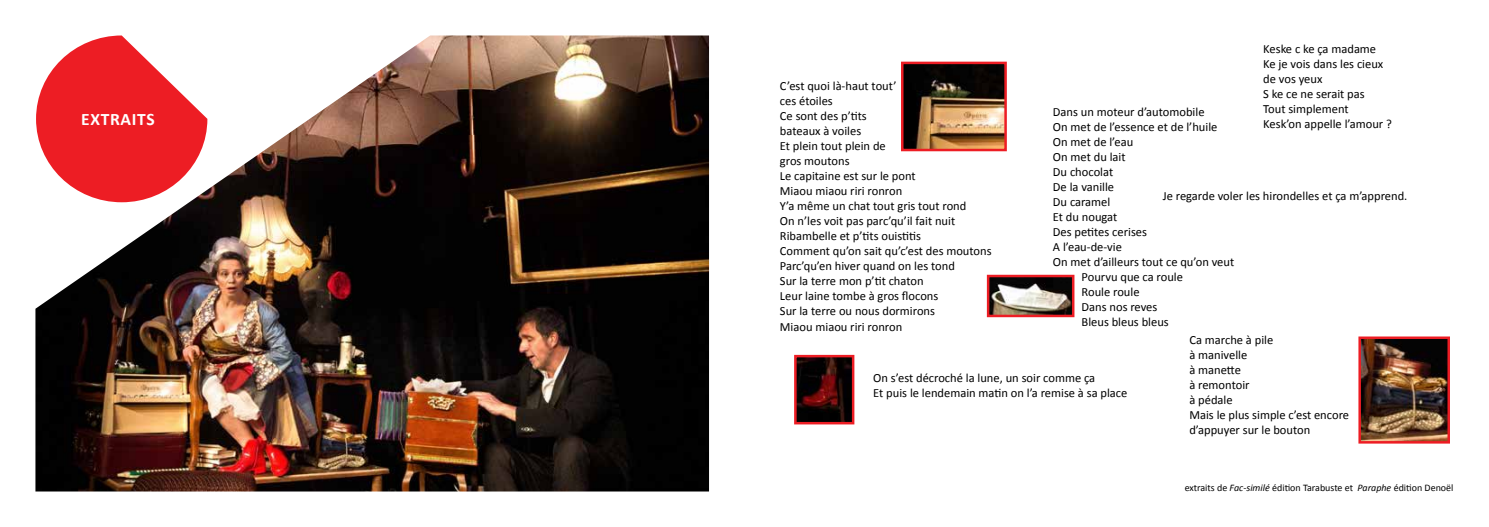
<style>
.page{position:relative;width:1489px;height:527px;background:#fff}
.page>*{position:absolute;margin:0;border:0;box-sizing:border-box;transform-origin:0 0}
.t1{font:700 17.5px "Calibri";letter-spacing:.04em;color:#fff}
.t2{font:12.5px/15px "Calibri";color:#000}
.t3{font:10px "Calibri";color:#000}
.s1{font-style:italic}
</style>
<div class="page">
<img style="left:904px;top:65px;width:99px;height:83px">
<div style="left:901px;top:62px;width:105px;height:89px;border:2px solid #ed1d24"></div>
<img style="left:1361px;top:339px;width:85px;height:101px">
<div style="left:1358px;top:336px;width:91px;height:107px;border:2px solid #ed1d24"></div>
<img style="left:989px;top:277px;width:82px;height:37px">
<div style="left:986px;top:274px;width:88px;height:43px;border:2px solid #ed1d24"></div>
<img style="left:797px;top:357px;width:54px;height:64px">
<div style="left:794px;top:354px;width:60px;height:70px;border:2px solid #ed1d24"></div>
<img style="left:35px;top:35px;width:674px;height:456px">
<svg style="left:36px;top:35px;width:171px;height:167px"></svg>
<h1 class="t1" style="left:81px;top:108px;width:66px">EXTRAITS</h1>
<p class="t2" style="left:780px;top:78px;width:213px">C’est quoi là-haut tout’<br>ces étoiles<br>Ce sont des p’tits<br>bateaux à voiles<br>Et plein tout plein de<br>gros moutons<br>Le capitaine est sur le pont<br>Miaou miaou riri ronron<br>Y’a même un chat tout gris tout rond<br>On n’les voit pas parc’qu’il fait nuit<br>Ribambelle et p’tits ouistitis<br>Comment qu’on sait qu’c’est des moutons<br>Parc’qu’en hiver quand on les tond<br>Sur la terre mon p’tit chaton<br>Leur laine tombe à gros flocons<br>Sur la terre ou nous dormirons<br>Miaou miaou riri ronron</p>
<p class="t2" style="left:1263px;top:41px;width:130px">Keske c ke ça madame<br>Ke je vois dans les cieux de vos yeux<br>S ke ce ne serait pas<br>Tout simplement<br>Kesk’on appelle l’amour ?</p>
<p class="t2" style="left:1052px;top:104px;width:153px">Dans un moteur d’automobile</p>
<p class="t2" style="left:1052px;top:119px;width:166px">On met de l’essence et de l’huile</p>
<p class="t2" style="left:1052px;top:134px;width:82px">On met de l’eau</p>
<p class="t2" style="left:1052px;top:149px;width:74px">On met du lait</p>
<p class="t2" style="left:1052px;top:164px;width:62px">Du chocolat</p>
<p class="t2" style="left:1052px;top:179px;width:63px">De la vanille</p>
<p class="t2" style="left:1052px;top:194px;width:59px">Du caramel</p>
<p class="t2" style="left:1052px;top:209px;width:66px">Et du nougat</p>
<p class="t2" style="left:1052px;top:224px;width:96px">Des petites cerises</p>
<p class="t2" style="left:1052px;top:239px;width:71px">A l’eau-de-vie</p>
<p class="t2" style="left:1052px;top:254px;width:183px">On met d’ailleurs tout ce qu’on veut</p>
<p class="t2" style="left:1081px;top:269px;width:103px">Pourvu que ca roule</p>
<p class="t2" style="left:1081px;top:284px;width:59px">Roule roule</p>
<p class="t2" style="left:1081px;top:299px;width:77px">Dans nos reves</p>
<p class="t2" style="left:1081px;top:314px;width:89px">Bleus bleus bleus</p>
<p class="t2" style="left:1162px;top:188px;width:246px">Je regarde voler les hirondelles et ça m’apprend.</p>
<p class="t2" style="left:873px;top:370px;width:256px">On s’est décroché la lune, un soir comme ça<br>Et puis le lendemain matin on l’a remise à sa place</p>
<p class="t2" style="left:1189px;top:332px;width:161px">Ca marche à pile<br>à manivelle<br>à manette<br>à remontoir<br>à pédale<br>Mais le plus simple c’est encore d’appuyer sur le bouton</p>
<p class="t3" style="left:1184px;top:480px;width:270px">extraits de <span class="s1">Fac-similé</span> édition Tarabuste et <span class="s1">Paraphe</span> édition Denoël</p>
</div>
